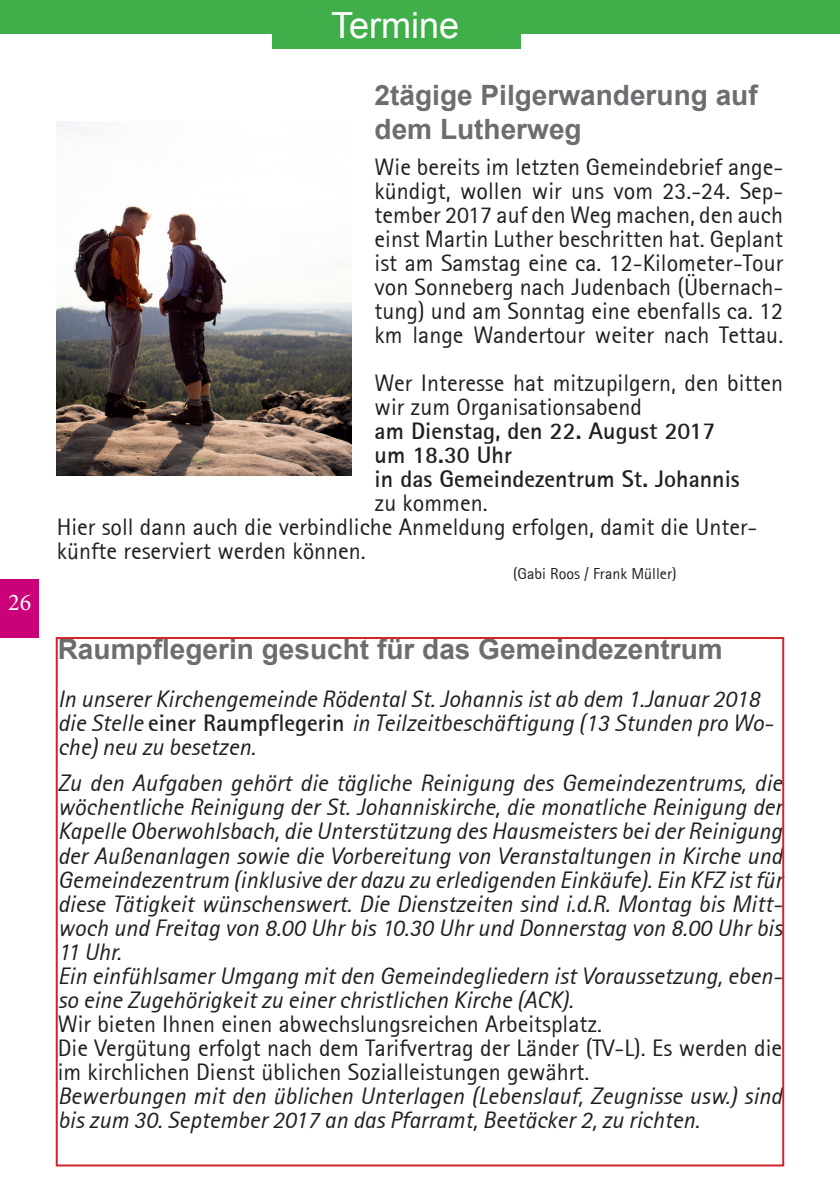
<style>
.page{position:relative;width:840px;height:1191px;background:#fff}
.page>*{position:absolute;margin:0;border:0;box-sizing:border-box;transform-origin:0 0}
.t1{font:36px "Arial";color:#fff}
.t2{font:700 28px/33.6px "Arial";color:#6c6d70}
.t3{font:24px/24px "Rotis Sans Serif Italic 56";color:#231f20}
.t4{font:24px/24px "Rotis Sans Serif 55";color:#231f20}
.t5{font:24px/24px "Rotis Sans Serif Bold 65";color:#231f20}
.t6{font:24px "Minion Pro";color:#fff}
.t7{font:16px "Rotis Sans Serif 55";color:#231f20}
.s1{font-family:"Rotis Sans Serif Bold 65"}
</style>
<div class="page">
<div style="left:0;top:579px;width:39px;height:59px;background:#ca0178"></div>
<div style="left:0;top:0;width:839px;height:33px;background:#40ae49"></div>
<div style="left:272px;top:0;width:249px;height:49px;background:#40ae49"></div>
<img style="left:57px;top:122px;width:294px;height:353px">
<p class="t6" style="left:8px;top:586px;width:25px">26</p>
<h1 class="t1" style="left:331px;top:2px;width:130px">Termine</h1>
<p class="t2" style="left:374px;top:80px;width:384px">2tägige Pilgerwanderung auf dem Lutherweg</p>
<p class="t4" style="left:374px;top:155px;width:410px;text-align:justify">Wie bereits im letzten Gemeindebrief ange&shy;kündigt, wollen wir uns vom 23.-24. Sep&shy;tember 2017 auf den Weg machen, den auch einst Martin Luther beschritten hat. Geplant ist am Samstag eine ca. 12-Kilometer-Tour von Sonneberg nach Judenbach (Übernach&shy;tung) und am Sonntag eine ebenfalls ca. 12 km lange Wandertour weiter nach Tettau.</p>
<p class="t4" style="left:374px;top:371px;width:410px">Wer Interesse hat mitzupilgern, den bitten wir zum Organisationsabend</p>
<p class="t5" style="left:374px;top:418px;width:366px">am Dienstag, den 22. August 2017 um 18.30 Uhr<br>in das Gemeindezentrum St. Johannis</p>
<p class="t4" style="left:57px;top:491px;width:701px;text-indent:317px">zu kommen.<br>Hier soll dann auch die verbindliche Anmeldung erfolgen, damit die Unter&shy;künfte reserviert werden können.</p>
<p class="t7" style="left:513px;top:564px;width:165px">(Gabi Roos / Frank Müller)</p>
<p class="t2" style="left:58px;top:633px;width:666px">Raumpflegerin gesucht für das Gemeindezentrum</p>
<p class="t3" style="left:58px;top:687px;width:716px">In unserer Kirchengemeinde Rödental St. Johannis ist ab dem 1.Januar 2018 die Stelle <span class="s1">einer Raumpflegerin</span> in Teilzeitbeschäftigung (13 Stunden pro Wo&shy;che) neu zu besetzen.</p>
<p class="t3" style="left:58px;top:771px;width:725px">Zu den Aufgaben gehört die tägliche Reinigung des Gemeindezentrums, die wöchentliche Reinigung der St. Johanniskirche, die monatliche Reinigung der Kapelle Oberwohlsbach, die Unterstützung des Hausmeisters bei der Reinigung der Außenanlagen sowie die Vorbereitung von Veranstaltungen in Kirche und Gemeindezentrum (inklusive der dazu zu erledigenden Einkäufe). Ein KFZ ist für diese Tätigkeit wünschenswert. Die Dienstzeiten sind i.d.R. Montag bis Mitt&shy;woch und Freitag von 8.00 Uhr bis 10.30 Uhr und Donnerstag von 8.00 Uhr bis 11 Uhr.<br>Ein einfühlsamer Umgang mit den Gemeindegliedern ist Voraussetzung, eben&shy;so eine Zugehörigkeit zu einer christlichen Kirche (ACK).</p>
<p class="t4" style="left:58px;top:1011px;width:725px">Wir bieten Ihnen einen abwechslungsreichen Arbeitsplatz.<br>Die Vergütung erfolgt nach dem Tarifvertrag der Länder (TV-L). Es werden die im kirchlichen Dienst üblichen Sozialleistungen gewährt.</p>
<p class="t3" style="left:58px;top:1083px;width:725px">Bewerbungen mit den üblichen Unterlagen (Lebenslauf, Zeugnisse usw.) sind bis zum 30. September 2017 an das Pfarramt, Beetäcker 2, zu richten.</p>
</div>
